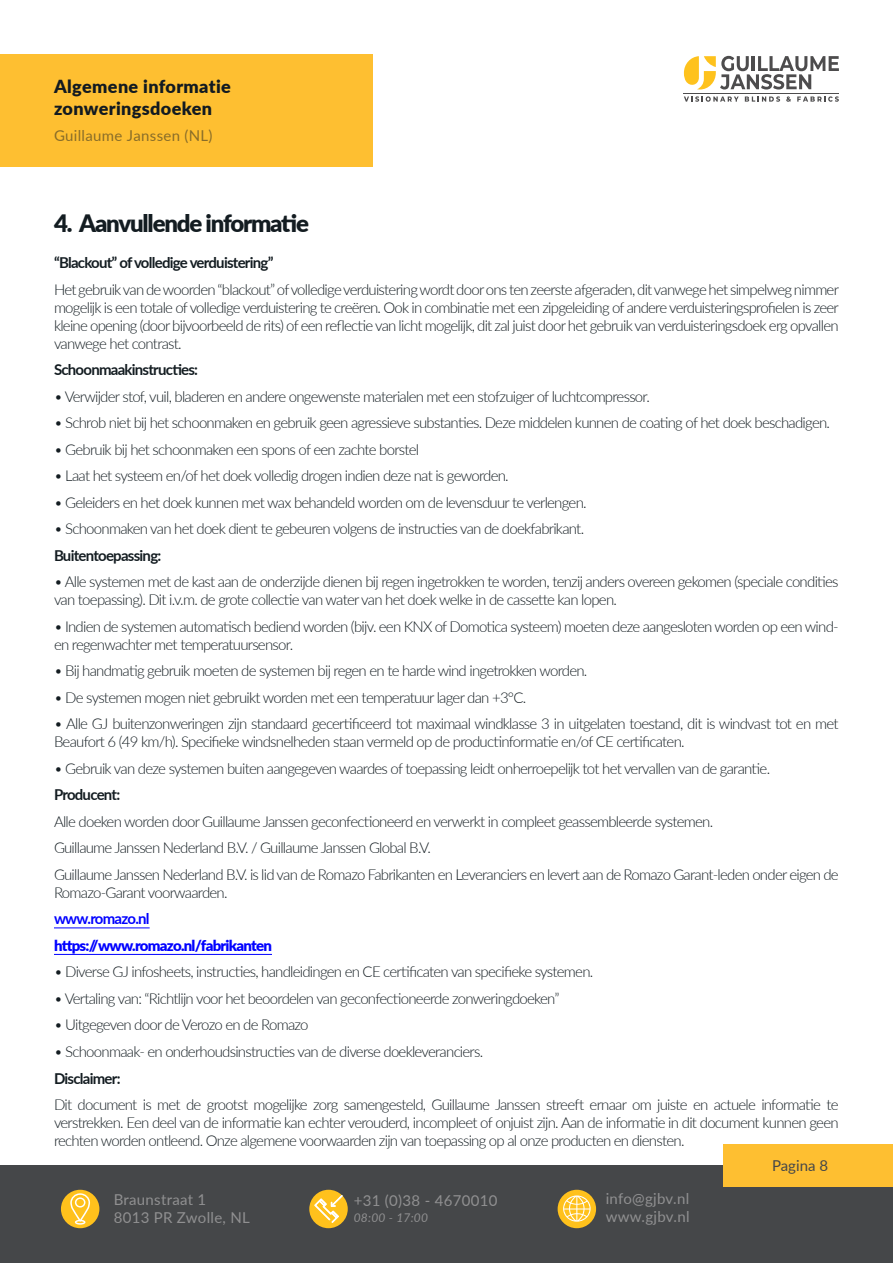
<style>
.page{position:relative;width:893px;height:1263px;background:#fff}
.page>*{position:absolute;margin:0;border:0;box-sizing:border-box;transform-origin:0 0}
.t1{font:900 24px "Lato";letter-spacing:-.05em;color:#131c21}
.t2{font:900 18px/21.6px "Lato";letter-spacing:.02em;color:#121a21}
.GJBV_Algemene_Voorwaarden{font:300 15px/18px "Lato";letter-spacing:-.05em;color:#131c21}
.GJBV_Algemene_Voorwaarden-2{font:700 15px "Lato";letter-spacing:-.05em;color:#131c21}
.t3{font:15px "Lato";letter-spacing:.02em;color:#909091}
.GJBV_Algemene_Voorwaarden-3{font:900 15px "Lato";letter-spacing:-.05em;color:#00f}
.t4{font:15px "Lato";letter-spacing:.02em;color:#121a21}
.GJBV_Algemene_Voorwaarden-4{font:700 15px "Lato";letter-spacing:-.05em;color:#00f}
.t5{font:15px "Lato";color:#454749}
.t6{font:italic 12px "Lato";letter-spacing:.02em;color:#909091}
</style>
<div class="page">
<div style="left:0;top:54px;width:372px;height:112px;background:#febf31"></div>
<svg style="left:684px;top:96px;width:55px;height:6px"></svg>
<svg style="left:745px;top:96px;width:35px;height:6px"></svg>
<svg style="left:786px;top:96px;width:5px;height:6px"></svg>
<svg style="left:797px;top:96px;width:42px;height:6px"></svg>
<hr style="left:684px;top:93px;width:155px;height:1px;background:#4d4c4d">
<svg style="left:684px;top:56px;width:155px;height:34px"></svg>
<div style="left:0;top:1165px;width:893px;height:98px;background:#454749"></div>
<div style="left:723px;top:1144px;width:170px;height:42px;background:#febf31"></div>
<div style="left:309px;top:1190px;width:39px;height:38px;background:#ffc11c;border-radius:50%"></div>
<svg style="left:315px;top:1195px;width:27px;height:27px"></svg>
<div style="left:61px;top:1190px;width:38px;height:38px;background:#ffc11c;border-radius:50%"></div>
<svg style="left:70px;top:1193px;width:20px;height:31px"></svg>
<div style="left:558px;top:1190px;width:38px;height:38px;background:#ffc11c;border-radius:50%"></div>
<svg style="left:563px;top:1195px;width:28px;height:27px"></svg>
<hr style="left:54px;top:927px;width:96px;height:1px;background:#00f">
<hr style="left:54px;top:954px;width:218px;height:1px;background:#00f">
<p class="t2" style="left:54px;top:75px;width:178px">Algemene informatie zonweringsdoeken</p>
<p class="t4" style="left:54px;top:125px;width:160px">Guillaume Janssen (NL)</p>
<p class="t1" style="left:54px;top:205px;width:257px">4. Aanvullende informatie</p>
<p class="GJBV_Algemene_Voorwaarden-2" style="left:54px;top:252px;width:221px">“Blackout” of volledige verduistering”</p>
<p class="GJBV_Algemene_Voorwaarden" style="left:54px;top:280px;width:786px;text-align:justify">Het gebruik van de woorden “blackout” of volledige verduistering wordt door ons ten zeerste afgeraden, dit vanwege het simpelweg nimmer mogelijk is een totale of volledige verduistering te creëren. Ook in combinatie met een zipgeleiding of andere verduisteringsprofielen is zeer kleine opening (door bijvoorbeeld de rits) of een reflectie van licht mogelijk, dit zal juist door het gebruik van verduisteringsdoek erg opvallen vanwege het contrast.</p>
<p class="GJBV_Algemene_Voorwaarden-2" style="left:54px;top:359px;width:146px">Schoonmaakinstructies:</p>
<p class="GJBV_Algemene_Voorwaarden" style="left:54px;top:387px;width:597px">• Verwijder stof, vuil, bladeren en andere ongewenste materialen met een stofzuiger of luchtcompressor.</p>
<p class="GJBV_Algemene_Voorwaarden" style="left:54px;top:413px;width:778px">• Schrob niet bij het schoonmaken en gebruik geen agressieve substanties. Deze middelen kunnen de coating of het doek beschadigen.</p>
<p class="GJBV_Algemene_Voorwaarden" style="left:54px;top:440px;width:367px">• Gebruik bij het schoonmaken een spons of een zachte borstel</p>
<p class="GJBV_Algemene_Voorwaarden" style="left:54px;top:466px;width:456px">• Laat het systeem en/of het doek volledig drogen indien deze nat is geworden.</p>
<p class="GJBV_Algemene_Voorwaarden" style="left:54px;top:493px;width:534px">• Geleiders en het doek kunnen met wax behandeld worden om de levensduur te verlengen.</p>
<p class="GJBV_Algemene_Voorwaarden" style="left:54px;top:519px;width:532px">• Schoonmaken van het doek dient te gebeuren volgens de instructies van de doekfabrikant.</p>
<p class="GJBV_Algemene_Voorwaarden-2" style="left:54px;top:544px;width:109px">Buitentoepassing:</p>
<p class="GJBV_Algemene_Voorwaarden" style="left:54px;top:572px;width:786px">• Alle systemen met de kast aan de onderzijde dienen bij regen ingetrokken te worden, tenzij anders overeen gekomen (speciale condities van toepassing). Dit i.v.m. de grote collectie van water van het doek welke in de cassette kan lopen.</p>
<p class="GJBV_Algemene_Voorwaarden" style="left:54px;top:617px;width:786px">• Indien de systemen automatisch bediend worden (bijv. een KNX of Domotica systeem) moeten deze aangesloten worden op een wind&shy;en regenwachter met temperatuursensor.</p>
<p class="GJBV_Algemene_Voorwaarden" style="left:54px;top:661px;width:535px">• Bij handmatig gebruik moeten de systemen bij regen en te harde wind ingetrokken worden.</p>
<p class="GJBV_Algemene_Voorwaarden" style="left:54px;top:688px;width:474px">• De systemen mogen niet gebruikt worden met een temperatuur lager dan +3°C.</p>
<p class="GJBV_Algemene_Voorwaarden" style="left:54px;top:714px;width:786px">• Alle GJ buitenzonweringen zijn standaard gecertificeerd tot maximaal windklasse 3 in uitgelaten toestand, dit is windvast tot en met<br>Beaufort 6 (49 km/h). Specifieke windsnelheden staan vermeld op de productinformatie en/of CE certificaten.</p>
<p class="GJBV_Algemene_Voorwaarden" style="left:54px;top:759px;width:718px">• Gebruik van deze systemen buiten aangegeven waardes of toepassing leidt onherroepelijk tot het vervallen van de garantie.</p>
<p class="GJBV_Algemene_Voorwaarden-2" style="left:54px;top:784px;width:68px">Producent:</p>
<p class="GJBV_Algemene_Voorwaarden" style="left:54px;top:812px;width:661px">Alle doeken worden door Guillaume Janssen geconfectioneerd en verwerkt in compleet geassembleerde systemen.</p>
<p class="GJBV_Algemene_Voorwaarden" style="left:54px;top:838px;width:378px">Guillaume Janssen Nederland B.V. / Guillaume Janssen Global B.V.</p>
<p class="GJBV_Algemene_Voorwaarden" style="left:54px;top:865px;width:786px">Guillaume Janssen Nederland B.V. is lid van de Romazo Fabrikanten en Leveranciers en levert aan de Romazo Garant-leden onder eigen de<br>Romazo-Garant voorwaarden.</p>
<p class="GJBV_Algemene_Voorwaarden-4" style="left:54px;top:908px;width:97px">www.romazo.nl</p>
<p class="GJBV_Algemene_Voorwaarden-3" style="left:54px;top:934px;width:219px">https://www.romazo.nl/fabrikanten</p>
<p class="GJBV_Algemene_Voorwaarden" style="left:54px;top:962px;width:541px">• Diverse GJ infosheets, instructies, handleidingen en CE certificaten van specifieke systemen.</p>
<p class="GJBV_Algemene_Voorwaarden" style="left:54px;top:989px;width:507px">• Vertaling van: “Richtlijn voor het beoordelen van geconfectioneerde zonweringdoeken”</p>
<p class="GJBV_Algemene_Voorwaarden" style="left:54px;top:1015px;width:256px">• Uitgegeven door de Verozo en de Romazo</p>
<p class="GJBV_Algemene_Voorwaarden" style="left:54px;top:1042px;width:431px">• Schoonmaak- en onderhoudsinstructies van de diverse doekleveranciers.</p>
<p class="GJBV_Algemene_Voorwaarden-2" style="left:54px;top:1067px;width:68px">Disclaimer:</p>
<p class="GJBV_Algemene_Voorwaarden" style="left:54px;top:1095px;width:786px;text-align:justify">Dit document is met de grootst mogelijke zorg samengesteld, Guillaume Janssen streeft ernaar om juiste en actuele informatie te verstrekken. Een deel van de informatie kan echter verouderd, incompleet of onjuist zijn. Aan de informatie in dit document kunnen geen rechten worden ontleend. Onze algemene voorwaarden zijn van toepassing op al onze producten en diensten.</p>
<p class="t3" style="left:114px;top:1188px;width:94px">Braunstraat 1</p>
<p class="t3" style="left:114px;top:1206px;width:138px">8013 PR Zwolle, NL</p>
<p class="t3" style="left:354px;top:1189px;width:145px">+31 (0)38 - 4670010</p>
<p class="t6" style="left:354px;top:1209px;width:76px">08:00 - 17:00</p>
<p class="t3" style="left:606px;top:1188px;width:85px">info@gjbv.nl</p>
<p class="t3" style="left:606px;top:1206px;width:85px">www.gjbv.nl</p>
<p class="t5" style="left:772px;top:1155px;width:57px">Pagina 8</p>
</div>
